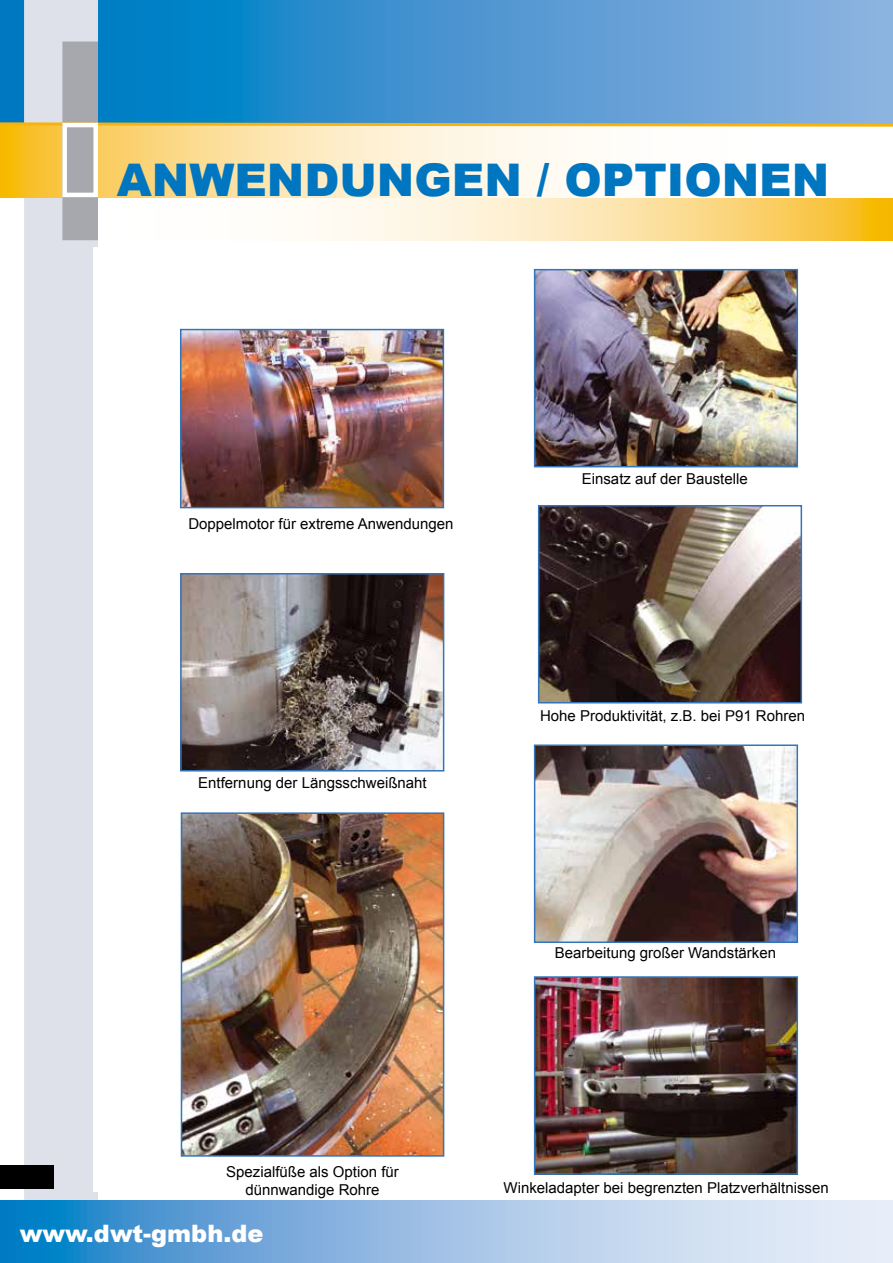
<style>
.page{position:relative;width:893px;height:1263px;background:#fff}
.page>*{position:absolute;margin:0;border:0;box-sizing:border-box;transform-origin:0 0}
.t1{font:900 45px "Arial";color:#0076c0}
.t2{font:900 24px "Arial";color:#fff}
.t3{font:15px/18px "Arial";color:#000;text-align:center}
</style>
<div class="page">
<svg style="left:0;top:197px;width:893px;height:44px"></svg>
<svg style="left:0;top:0;width:893px;height:121px;background:#4696d1"></svg>
<div style="left:24px;top:0;width:74px;height:1201px;background:#dfe1ea"></div>
<svg style="left:0;top:129px;width:570px;height:68px;background:#fce4aa"></svg>
<div style="left:62px;top:42px;width:36px;height:198px;background:#a7a7ae;border:2px solid #a7a7ae"></div>
<svg style="left:0;top:1201px;width:893px;height:62px;background:#92bde2"></svg>
<div style="left:0;top:1165px;width:54px;height:23px;background:#000"></div>
<svg style="left:0;top:121px;width:893px;height:8px;background:#cec182"></svg>
<div style="left:62px;top:123px;width:36px;height:74px;border:4px solid #fff"></div>
<div style="left:94px;top:247px;width:799px;height:945px;background:#fff"></div>
<img style="left:537px;top:747px;width:258px;height:193px">
<div style="left:534px;top:744px;width:264px;height:199px;border:2px solid #3275bb"></div>
<img style="left:537px;top:272px;width:258px;height:192px">
<div style="left:534px;top:269px;width:264px;height:198px;border:2px solid #3275bb"></div>
<img style="left:537px;top:979px;width:258px;height:193px">
<div style="left:534px;top:976px;width:264px;height:199px;border:2px solid #3275bb"></div>
<img style="left:183px;top:576px;width:258px;height:192px">
<div style="left:180px;top:573px;width:264px;height:198px;border:2px solid #3275bb"></div>
<img style="left:541px;top:508px;width:258px;height:192px">
<div style="left:538px;top:505px;width:264px;height:198px;border:2px solid #3275bb"></div>
<img style="left:183px;top:332px;width:258px;height:173px">
<div style="left:180px;top:329px;width:264px;height:179px;border:2px solid #3275bb"></div>
<img style="left:184px;top:815px;width:257px;height:339px">
<div style="left:181px;top:812px;width:263px;height:345px;border:2px solid #3275bb"></div>
<h1 class="t1" style="left:117px;top:147px;width:714px">ANWENDUNGEN / OPTIONEN</h1>
<p class="t3" style="left:188px;top:514px;width:267px">Doppelmotor für extreme Anwendungen</p>
<p class="t3" style="left:198px;top:774px;width:230px">Entfernung der Längsschweißnaht</p>
<p class="t3" style="left:582px;top:470px;width:167px">Einsatz auf der Baustelle</p>
<p class="t3" style="left:540px;top:707px;width:267px">Hohe Produktivität, z.B. bei P91 Rohren</p>
<p class="t3" style="left:555px;top:944px;width:223px">Bearbeitung großer Wandstärken</p>
<p class="t3" style="left:226px;top:1163px;width:174px">Spezialfüße als Option für dünnwandige Rohre</p>
<h2 class="t2" style="left:20px;top:1216px;width:245px">www.dwt-gmbh.de</h2>
<p class="t3" style="left:504px;top:1178px;width:327px">Winkeladapter bei begrenzten Platzverhältnissen</p>
</div>
